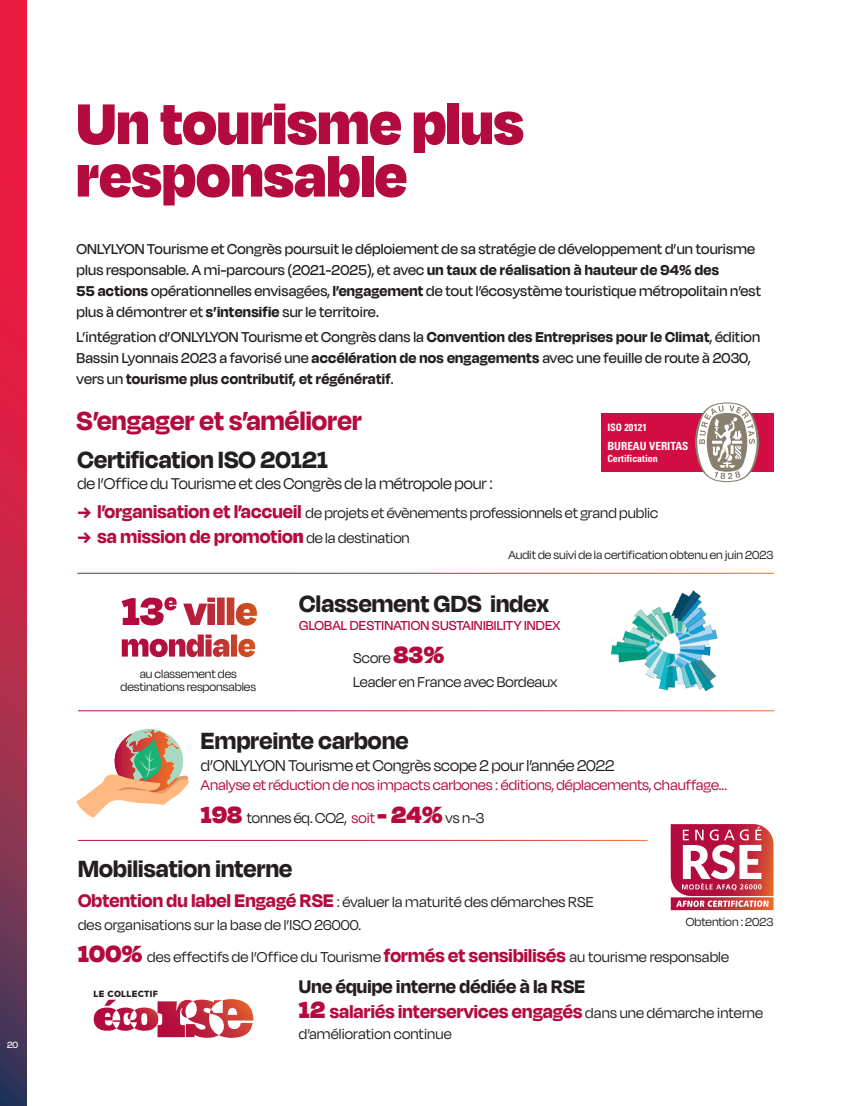
<style>
.page{position:relative;width:851px;height:1106px;background:#fff}
.page>*{position:absolute;margin:0;border:0;box-sizing:border-box;transform-origin:0 0}
.t1{font:900 66px/52.5px "Degular Display";letter-spacing:.01em;color:#b30b3e}
.Chapeau{font:700 30px "Degular Display";letter-spacing:.01em;color:#b30b3e}
.Chapeau-2{font:700 27px "Degular Display";letter-spacing:.01em;color:#231f20}
.Chapeau-3{font:700 21px/25.5px "Degular Display";letter-spacing:.01em;color:#231f20}
.Chapeau-4{font:700 21px "Degular Display";letter-spacing:.01em;color:#b30b3e}
.Chapeau-5{font:18px "Degular Display";color:#231f20}
.Chapeau-6{font:500 16.5px/21px "Degular Display";letter-spacing:.01em;color:#231f20}
.Chapeau-7{font:16.5px/22.5px "Degular Display";letter-spacing:.01em;color:#231f20}
.Chapeau-8{font:16.5px/32.4px "Degular Display";color:#b30b3e}
.Chapeau-9{font:500 15px "Degular Display";letter-spacing:.01em;color:#b30b3e}
.Chapeau-10{font:13.5px/13.2px "Degular Display";color:#231f20;text-align:center}
.t2{font:700 condensed 11.25px "Univers";color:#fff}
.t3{font:500 10.5px "Degular Display";color:#fff}
.t4{font:700 condensed 10.2px "Univers";color:#fff}
.t5{font:700 condensed 10.05px "Univers";color:#fff}
.t6{font:900 9px "Maax";letter-spacing:.02em;color:#231f20}
.s1{font-weight:700}
.s2{font-family:"Maax";font-weight:700;font-size:18px;color:#b30b3e}
.s3{font-weight:700;font-size:21px;color:#b30b3e}
.s4{font-family:"Maax";font-size:18px}
.s5{font-weight:900}
.s6{font-weight:400;font-size:16.5px;color:#231f20}
.s7{font-weight:900;font-size:27px;color:#b30b3e}
.s8{font-weight:900;font-size:27px}
.s9{color:#231f20}
.s10{color:#b30b3e}
.s11{font-weight:400;font-size:16.5px}
</style>
<div class="page">
<svg style="left:0;top:0;width:26px;height:1106px;background:#b42749"></svg>
<img style="left:611px;top:590px;width:107px;height:100px">
<svg style="left:94px;top:999px;width:56px;height:32px"></svg>
<svg style="left:176px;top:999px;width:77px;height:38px"></svg>
<div style="left:601px;top:413px;width:172px;height:59px;background:#d20d44"></div>
<svg style="left:695px;top:402px;width:64px;height:80px"></svg>
<svg style="left:122px;top:634px;width:133px;height:23px"></svg>
<svg style="left:670px;top:824px;width:103px;height:86px"></svg>
<svg style="left:77px;top:729px;width:112px;height:88px"></svg>
<svg style="left:121px;top:597px;width:136px;height:28px"></svg>
<p class="t3" style="left:7px;top:1038px;width:13px">20</p>
<p class="t1" style="left:77px;top:95px;width:448px">Un tourisme plus responsable</p>
<p class="Chapeau-6" style="left:77px;top:238px;width:685px">ONLYLYON Tourisme et Congrès poursuit le déploiement de sa stratégie de développement d’un tourisme plus responsable. A mi-parcours (2021-2025), et avec <span class="s1">un taux de réalisation à hauteur de 94% des<br>55 actions</span> opérationnelles envisagées, <span class="s1">l’engagement</span> de tout l’écosystème touristique métropolitain n’est plus à démontrer et <span class="s1">s’intensifie</span> sur le territoire.</p>
<p class="Chapeau-6" style="left:77px;top:326px;width:685px">L’intégration d’ONLYLYON Tourisme et Congrès dans la <span class="s1">Convention des Entreprises pour le Climat</span>, édition<br>Bassin Lyonnais 2023 a favorisé une <span class="s1">accélération de nos engagements</span> avec une feuille de route à 2030, vers un <span class="s1">tourisme plus contributif, et régénératif</span>.</p>
<p class="Chapeau" style="left:77px;top:402px;width:286px">S’engager et s’améliorer</p>
<p class="Chapeau-2" style="left:77px;top:443px;width:252px">Certification ISO 20121</p>
<p class="Chapeau-5" style="left:77px;top:474px;width:417px">de l’Office du Tourisme et des Congrès de la métropole pour :</p>
<p class="Chapeau-7" style="left:77px;top:501px;width:582px"><span class="s2">-&gt;</span> <span class="s3">l’organisation et l’accueil</span> de projets et évènements professionnels et grand public</p>
<p class="Chapeau-4" style="left:77px;top:524px;width:334px"><span class="s4">-&gt;</span> sa mission de promotio<span class="s5">n</span> <span class="s6">de la destination</span></p>
<p class="Chapeau-10" style="left:508px;top:547px;width:266px">Audit de suivi de la certification obtenu en juin 2023</p>
<p class="t4" style="left:607px;top:420px;width:41px">ISO 20121</p>
<p class="t2" style="left:607px;top:439px;width:83px">BUREAU VERITAS</p>
<p class="t5" style="left:607px;top:452px;width:52px">Certification</p>
<p class="Chapeau-10" style="left:120px;top:666px;width:137px">au classement des destinations responsables</p>
<p class="Chapeau-2" style="left:299px;top:588px;width:251px">Classement GDS index</p>
<p class="Chapeau-9" style="left:299px;top:617px;width:262px">GLOBAL DESTINATION SUSTAINIBILITY INDEX</p>
<p class="Chapeau-7" style="left:353px;top:646px;width:93px">Score <span class="s7">83%</span></p>
<p class="Chapeau-7" style="left:353px;top:670px;width:206px">Leader en France avec Bordeaux</p>
<p class="Chapeau-2" style="left:201px;top:724px;width:209px">Empreinte carbone</p>
<p class="Chapeau-5" style="left:201px;top:755px;width:415px">d’ONLYLYON Tourisme et Congrès scope 2 pour l’année 2022</p>
<p class="Chapeau-8" style="left:201px;top:768px;width:527px">Analyse et réduction de nos impacts carbones : éditions, déplacements, chauffage...<br><span class="s8">198</span> <span class="s9">tonnes éq. CO2,</span> soit <span class="s8">- 24%</span> <span class="s9">vs n-3</span></p>
<p class="Chapeau-2" style="left:78px;top:853px;width:216px">Mobilisation interne</p>
<p class="Chapeau-7" style="left:78px;top:890px;width:517px"><span class="s3">Obtention du label Engagé RSE</span> : évaluer la maturité des démarches RSE des organisations sur la base de l’ISO 26000.</p>
<p class="Chapeau-7" style="left:78px;top:945px;width:652px"><span class="s7">100%</span> des effectifs de l’Office du Tourisme <span class="s3">formés et sensibilisés</span> au tourisme responsable</p>
<p class="Chapeau-3" style="left:299px;top:972px;width:465px">Une équipe interne dédiée à la RSE<br><span class="s7">12</span> <span class="s10">salariés interservices engagés</span> <span class="s11">dans une démarche interne</span></p>
<p class="Chapeau-7" style="left:299px;top:1022px;width:154px">d’amélioration continue</p>
<p class="Chapeau-10" style="left:685px;top:914px;width:89px">Obtention : 2023</p>
<p class="t6" style="left:93px;top:988px;width:66px">LE COLLECTIF</p>
</div>
